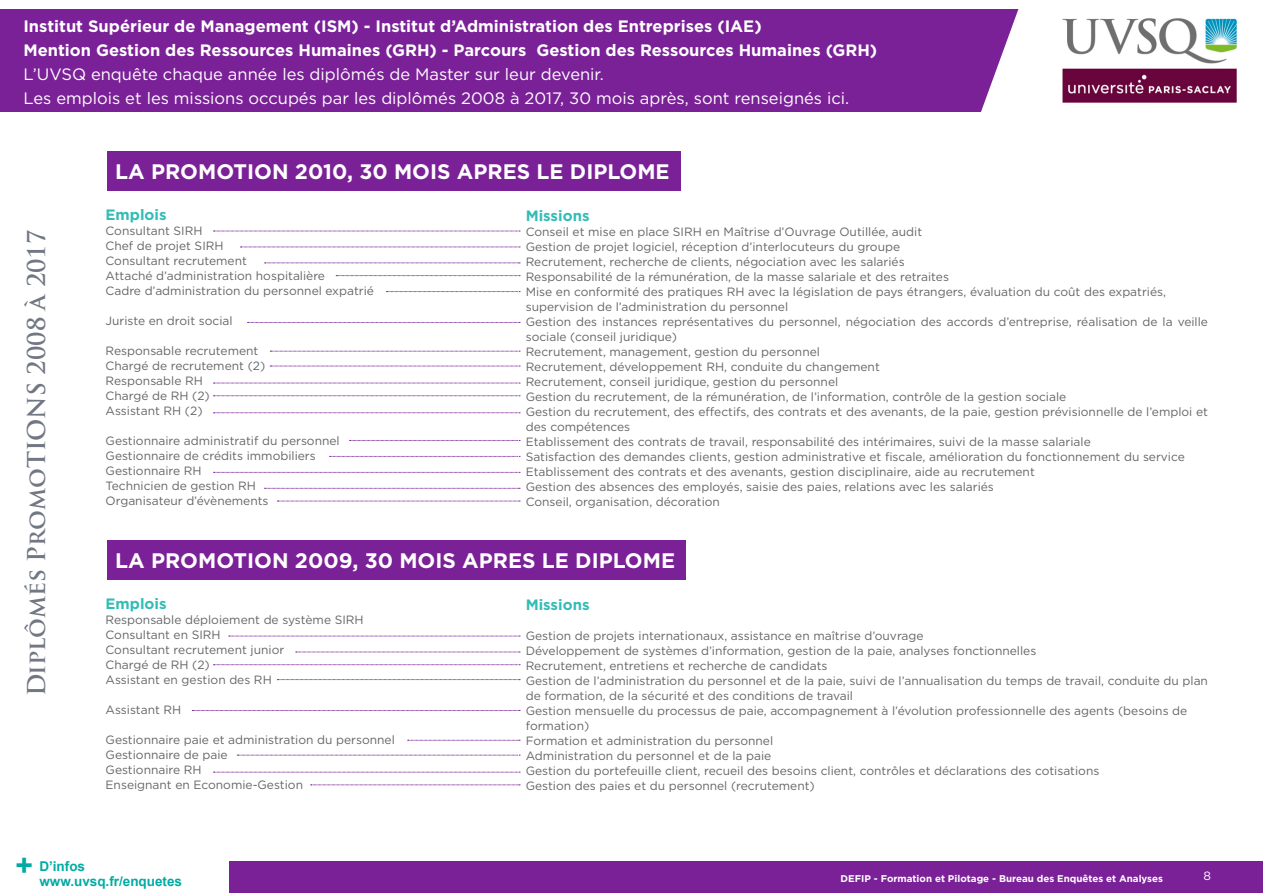
<style>
.page{position:relative;width:1263px;height:893px;background:#fff}
.page>*{position:absolute;margin:0;border:0;box-sizing:border-box;transform-origin:0 0}
.t1{font:700 30px "Arial";color:#00aba4}
.t2{font:700 24px "Trajan Pro";color:#717783}
.t3{font:700 21px "Gotham";color:#fff}
.t4{font:700 16.5px "Gotham";color:#fff}
.t5{font:16.5px "Gotham";color:#fff}
.t6{font:700 15px "Gotham";color:#33bcb6}
.t7{font:700 13.5px/15px "Arial";color:#00aba4}
.t8{font:12px/15px "Gotham";color:#646567}
.t9{font:12px "Gotham";color:#fff}
.t10{font:700 9.75px "Gotham";color:#fff}
</style>
<div class="page">
<div style="left:0;top:861px;width:1263px;height:32px;background:#7b2198"></div>
<div style="left:0;top:836px;width:229px;height:57px;background:#fff"></div>
<div style="left:0;top:10px;width:1023px;height:102px;background:#7b2198"></div>
<svg style="left:963px;top:9px;width:60px;height:103px"></svg>
<img style="left:1062px;top:18px;width:175px;height:85px">
<svg style="left:386px;top:291px;width:134px;height:1px"></svg>
<svg style="left:240px;top:247px;width:280px;height:1px"></svg>
<div style="left:107px;top:151px;width:573px;height:39px;background:#7b2198"></div>
<svg style="left:213px;top:231px;width:307px;height:1px"></svg>
<svg style="left:270px;top:366px;width:250px;height:1px"></svg>
<svg style="left:265px;top:263px;width:255px;height:1px"></svg>
<svg style="left:336px;top:275px;width:184px;height:1px"></svg>
<svg style="left:270px;top:351px;width:250px;height:1px"></svg>
<svg style="left:248px;top:322px;width:272px;height:1px"></svg>
<svg style="left:330px;top:456px;width:190px;height:1px"></svg>
<svg style="left:213px;top:396px;width:307px;height:1px"></svg>
<svg style="left:213px;top:413px;width:307px;height:1px"></svg>
<svg style="left:349px;top:440px;width:171px;height:1px"></svg>
<svg style="left:213px;top:383px;width:307px;height:1px"></svg>
<svg style="left:213px;top:472px;width:307px;height:1px"></svg>
<svg style="left:265px;top:488px;width:255px;height:1px"></svg>
<svg style="left:277px;top:501px;width:243px;height:1px"></svg>
<svg style="left:277px;top:679px;width:243px;height:1px"></svg>
<svg style="left:229px;top:636px;width:291px;height:1px"></svg>
<div style="left:107px;top:540px;width:578px;height:39px;background:#7b2198"></div>
<svg style="left:237px;top:755px;width:283px;height:1px"></svg>
<svg style="left:296px;top:652px;width:224px;height:1px"></svg>
<svg style="left:213px;top:664px;width:307px;height:1px"></svg>
<svg style="left:408px;top:740px;width:112px;height:1px"></svg>
<svg style="left:311px;top:785px;width:209px;height:1px"></svg>
<svg style="left:192px;top:710px;width:328px;height:1px"></svg>
<svg style="left:213px;top:772px;width:307px;height:1px"></svg>
<p class="t4" style="left:23px;top:16px;width:740px">Institut Supérieur de Management (ISM) - Institut d’Administration des Entreprises (IAE)</p>
<p class="t4" style="left:23px;top:40px;width:855px">Mention Gestion des Ressources Humaines (GRH) - Parcours Gestion des Ressources Humaines (GRH)</p>
<p class="t5" style="left:23px;top:64px;width:582px">L’UVSQ enquête chaque année les diplômés de Master sur leur devenir.</p>
<p class="t5" style="left:23px;top:88px;width:827px">Les emplois et les missions occupés par les diplômés 2008 à 2017, 30 mois après, sont renseignés ici.</p>
<h2 class="t2" style="left:22px;top:696px;width:468px;rotate:-90deg">Diplômés PromoTIONS 2008 à 2017</h2>
<p class="t3" style="left:115px;top:158px;width:556px">LA PROMOTION 2010, 30 MOIS APRES LE DIPLOME</p>
<p class="t6" style="left:106px;top:205px;width:62px">Emplois</p>
<p class="t8" style="left:106px;top:223px;width:99px">Consultant SIRH</p>
<p class="t8" style="left:106px;top:238px;width:120px">Chef de projet SIRH</p>
<p class="t8" style="left:106px;top:253px;width:143px">Consultant recrutement</p>
<p class="t8" style="left:106px;top:268px;width:221px">Attaché d’administration hospitalière</p>
<p class="t8" style="left:106px;top:283px;width:270px">Cadre d’administration du personnel expatrié</p>
<p class="t8" style="left:106px;top:313px;width:129px">Juriste en droit social</p>
<p class="t8" style="left:106px;top:343px;width:154px">Responsable recrutement</p>
<p class="t8" style="left:106px;top:358px;width:161px">Chargé de recrutement (2)</p>
<p class="t8" style="left:106px;top:373px;width:99px">Responsable RH</p>
<p class="t8" style="left:106px;top:388px;width:106px">Chargé de RH (2)</p>
<p class="t8" style="left:106px;top:403px;width:98px">Assistant RH (2)</p>
<p class="t8" style="left:106px;top:433px;width:236px">Gestionnaire administratif du personnel</p>
<p class="t8" style="left:106px;top:448px;width:212px">Gestionnaire de crédits immobiliers</p>
<p class="t8" style="left:106px;top:463px;width:98px">Gestionnaire RH</p>
<p class="t8" style="left:106px;top:478px;width:152px">Technicien de gestion RH</p>
<p class="t8" style="left:106px;top:493px;width:164px">Organisateur d’évènements</p>
<p class="t6" style="left:526px;top:205px;width:65px">Missions</p>
<p class="t8" style="left:526px;top:224px;width:398px">Conseil et mise en place SIRH en Maîtrise d’Ouvrage Outillée, audit</p>
<p class="t8" style="left:526px;top:239px;width:376px">Gestion de projet logiciel, réception d’interlocuteurs du groupe</p>
<p class="t8" style="left:526px;top:254px;width:380px">Recrutement, recherche de clients, négociation avec les salariés</p>
<p class="t8" style="left:526px;top:269px;width:425px">Responsabilité de la rémunération, de la masse salariale et des retraites</p>
<p class="t8" style="left:526px;top:284px;width:642px">Mise en conformité des pratiques RH avec la législation de pays étrangers, évaluation du coût des expatriés,</p>
<p class="t8" style="left:526px;top:299px;width:264px">supervision de l’administration du personnel</p>
<p class="t8" style="left:526px;top:314px;width:684px">Gestion des instances représentatives du personnel, négociation des accords d’entreprise, réalisation de la veille sociale (conseil juridique)</p>
<p class="t8" style="left:526px;top:344px;width:296px">Recrutement, management, gestion du personnel</p>
<p class="t8" style="left:526px;top:359px;width:356px">Recrutement, développement RH, conduite du changement</p>
<p class="t8" style="left:526px;top:374px;width:314px">Recrutement, conseil juridique, gestion du personnel</p>
<p class="t8" style="left:526px;top:389px;width:542px">Gestion du recrutement, de la rémunération, de l’information, contrôle de la gestion sociale</p>
<p class="t8" style="left:526px;top:404px;width:684px">Gestion du recrutement, des effectifs, des contrats et des avenants, de la paie, gestion prévisionnelle de l’emploi et des compétences</p>
<p class="t8" style="left:526px;top:434px;width:566px">Etablissement des contrats de travail, responsabilité des intérimaires, suivi de la masse salariale</p>
<p class="t8" style="left:526px;top:449px;width:661px">Satisfaction des demandes clients, gestion administrative et fiscale, amélioration du fonctionnement du service</p>
<p class="t8" style="left:526px;top:464px;width:511px">Etablissement des contrats et des avenants, gestion disciplinaire, aide au recrutement</p>
<p class="t8" style="left:526px;top:479px;width:470px">Gestion des absences des employés, saisie des paies, relations avec les salariés</p>
<p class="t8" style="left:526px;top:494px;width:196px">Conseil, organisation, décoration</p>
<p class="t3" style="left:115px;top:547px;width:561px">LA PROMOTION 2009, 30 MOIS APRES LE DIPLOME</p>
<p class="t6" style="left:106px;top:594px;width:62px">Emplois</p>
<p class="t8" style="left:106px;top:612px;width:260px">Responsable déploiement de système SIRH</p>
<p class="t8" style="left:106px;top:627px;width:117px">Consultant en SIRH</p>
<p class="t8" style="left:106px;top:642px;width:180px">Consultant recrutement junior</p>
<p class="t8" style="left:106px;top:657px;width:106px">Chargé de RH (2)</p>
<p class="t8" style="left:106px;top:672px;width:168px">Assistant en gestion des RH</p>
<p class="t8" style="left:106px;top:702px;width:77px">Assistant RH</p>
<p class="t8" style="left:106px;top:732px;width:291px">Gestionnaire paie et administration du personnel</p>
<p class="t8" style="left:106px;top:747px;width:124px">Gestionnaire de paie</p>
<p class="t8" style="left:106px;top:762px;width:98px">Gestionnaire RH</p>
<p class="t8" style="left:106px;top:777px;width:199px">Enseignant en Economie-Gestion</p>
<p class="t6" style="left:526px;top:594px;width:65px">Missions</p>
<p class="t8" style="left:526px;top:628px;width:399px">Gestion de projets internationaux, assistance en maîtrise d’ouvrage</p>
<p class="t8" style="left:526px;top:643px;width:512px">Développement de systèmes d’information, gestion de la paie, analyses fonctionnelles</p>
<p class="t8" style="left:526px;top:658px;width:303px">Recrutement, entretiens et recherche de candidats</p>
<p class="t8" style="left:526px;top:673px;width:684px">Gestion de l’administration du personnel et de la paie, suivi de l’annualisation du temps de travail, conduite du plan de formation, de la sécurité et des conditions de travail</p>
<p class="t8" style="left:526px;top:703px;width:663px">Gestion mensuelle du processus de paie, accompagnement à l’évolution professionnelle des agents (besoins de</p>
<p class="t8" style="left:526px;top:718px;width:65px">formation)</p>
<p class="t8" style="left:526px;top:733px;width:249px">Formation et administration du personnel</p>
<p class="t8" style="left:526px;top:748px;width:247px">Administration du personnel et de la paie</p>
<p class="t8" style="left:526px;top:763px;width:575px">Gestion du portefeuille client, recueil des besoins client, contrôles et déclarations des cotisations</p>
<p class="t8" style="left:526px;top:778px;width:291px">Gestion des paies et du personnel (recrutement)</p>
<h1 class="t1" style="left:15px;top:845px;width:19px">+</h1>
<p class="t7" style="left:39px;top:859px;width:144px">D’infos www.uvsq.fr/enquetes</p>
<p class="t10" style="left:841px;top:872px;width:324px">DEFIP - Formation et Pilotage - Bureau des Enquêtes et Analyses</p>
<p class="t9" style="left:1203px;top:868px;width:9px">8</p>
</div>
